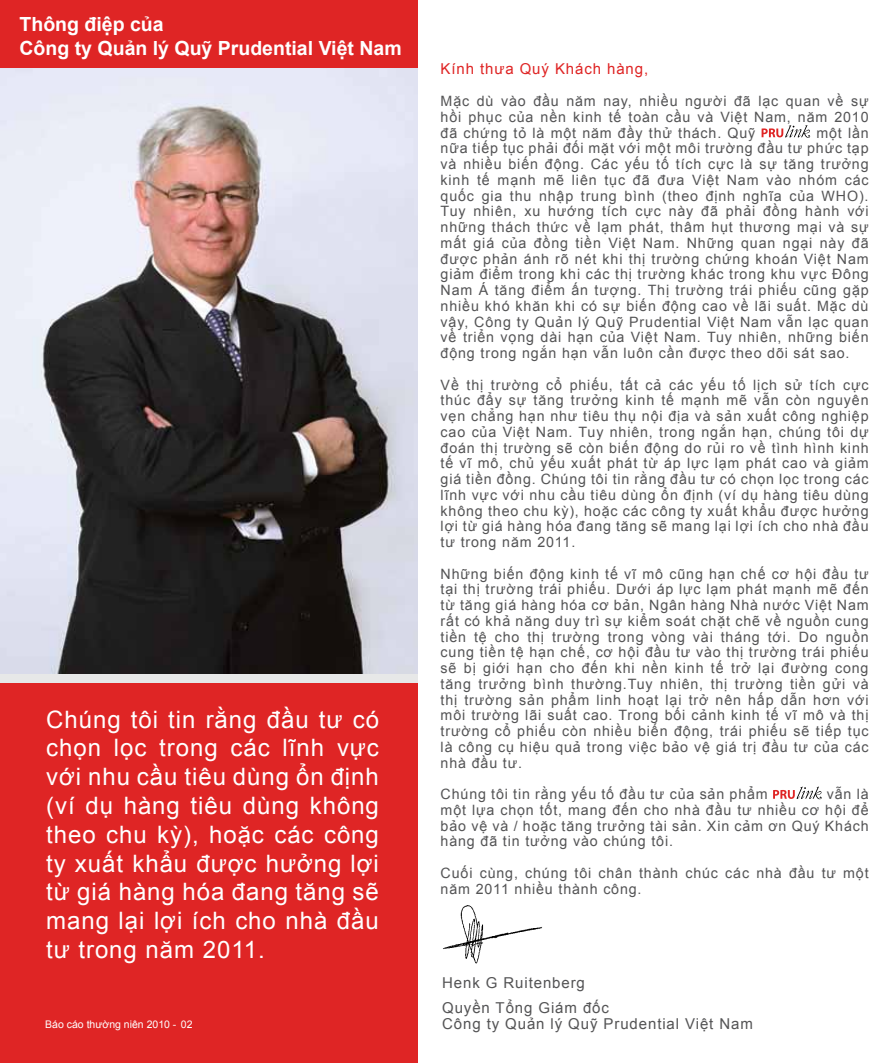
<style>
.page{position:relative;width:893px;height:1063px;background:#fff}
.page>*{position:absolute;margin:0;border:0;box-sizing:border-box;transform-origin:0 0}
.t1{font:24px/28.8px "Arial";letter-spacing:.04em;color:#fff;text-align:justify}
.t2{font:700 19.5px/23.4px "Arial";color:#fff}
.t3{font:15px/25px "Arial";letter-spacing:.06em;color:#545455}
.t4{font:15px "Arial";letter-spacing:.06em;color:#df2525}
.t5{font:14.25px/15.8px "Arial";letter-spacing:.06em;color:#545455;text-align:justify}
.t6{font:10.5px "Arial";color:#fff}
</style>
<div class="page">
<div style="left:0;top:683px;width:417px;height:380px;background:#df2525"></div>
<svg style="left:762px;top:125px;width:48px;height:13px"></svg>
<svg style="left:773px;top:787px;width:49px;height:12px"></svg>
<img style="left:0;top:68px;width:417px;height:606px">
<div style="left:0;top:674px;width:417px;height:8px;background:#e7e8e8"></div>
<div style="left:0;top:0;width:417px;height:68px;background:#df2525"></div>
<img style="left:443px;top:905px;width:100px;height:59px">
<h2 class="t2" style="left:20px;top:13px;width:384px">Thông điệp của<br>Công ty Quản lý Quỹ Prudential Việt Nam</h2>
<h1 class="t1" style="left:46px;top:705px;width:334px">Chúng tôi tin rằng đầu tư có chọn lọc trong các lĩnh vực với nhu cầu tiêu dùng ổn định (ví dụ hàng tiêu dùng không theo chu kỳ), hoặc các công ty xuất khẩu được hưởng lợi từ giá hàng hóa đang tăng sẽ mang lại lợi ích cho nhà đầu tư trong năm 2011.</h1>
<p class="t6" style="left:45px;top:1018px;width:149px">Báo cáo thường niên 2010 - 02</p>
<p class="t4" style="left:441px;top:59px;width:209px">Kính thưa Quý Khách hàng,</p>
<p class="t5" style="left:441px;top:94px;width:429px">Mặc dù vào đầu năm nay, nhiều người đã lạc quan về sự hồi phục của nền kinh tế toàn cầu và Việt Nam, năm 2010 đã chứng tỏ là một năm đầy thử thách. Quỹ</p>
<p class="t5" style="left:441px;top:125px;width:430px;text-indent:376px">một lần nữa tiếp tục phải đối mặt với một môi trường đầu tư phức tạp và nhiều biến động. Các yếu tố tích cực là sự tăng trưởng kinh tế mạnh mẽ liên tục đã đưa Việt Nam vào nhóm các quốc gia thu nhập trung bình (theo định nghĩa của WHO).<br>Tuy nhiên, xu hướng tích cực này đã phải đồng hành với những thách thức về lạm phát, thâm hụt thương mại và sự mất giá của đồng tiền Việt Nam. Những quan ngại này đã được phản ánh rõ nét khi thị trường chứng khoán Việt Nam giảm điểm trong khi các thị trường khác trong khu vực Đông Nam Á tăng điểm ấn tượng. Thị trường trái phiếu cũng gặp nhiều khó khăn khi có sự biến động cao về lãi suất. Mặc dù vậy, Công ty Quản lý Quỹ Prudential Việt Nam vẫn lạc quan về triển vọng dài hạn của Việt Nam. Tuy nhiên, những biến động trong ngắn hạn vẫn luôn cần được theo dõi sát sao.</p>
<p class="t5" style="left:441px;top:377px;width:430px">Về thị trường cổ phiếu, tất cả các yếu tố lịch sử tích cực thúc đẩy sự tăng trưởng kinh tế mạnh mẽ vẫn còn nguyên vẹn chẳng hạn như tiêu thụ nội địa và sản xuất công nghiệp cao của Việt Nam. Tuy nhiên, trong ngắn hạn, chúng tôi dự đoán thị trường sẽ còn biến động do rủi ro về tình hình kinh tế vĩ mô, chủ yếu xuất phát từ áp lực lạm phát cao và giảm giá tiền đồng. Chúng tôi tin rằng đầu tư có chọn lọc trong các lĩnh vực với nhu cầu tiêu dùng ổn định (ví dụ hàng tiêu dùng không theo chu kỳ), hoặc các công ty xuất khẩu được hưởng lợi từ giá hàng hóa đang tăng sẽ mang lại lợi ích cho nhà đầu tư trong năm 2011.</p>
<p class="t5" style="left:441px;top:566px;width:430px">Những biến động kinh tế vĩ mô cũng hạn chế cơ hội đầu tư tại thị trường trái phiếu. Dưới áp lực lạm phát mạnh mẽ đến từ tăng giá hàng hóa cơ bản, Ngân hàng Nhà nước Việt Nam rất có khả năng duy trì sự kiểm soát chặt chẽ về nguồn cung tiền tệ cho thị trường trong vòng vài tháng tới. Do nguồn cung tiền tệ hạn chế, cơ hội đầu tư vào thị trường trái phiếu sẽ bị giới hạn cho đến khi nền kinh tế trở lại đường cong tăng trưởng bình thường.Tuy nhiên, thị trường tiền gửi và thị trường sản phẩm linh hoạt lại trở nên hấp dẫn hơn với môi trường lãi suất cao. Trong bối cảnh kinh tế vĩ mô và thị trường cổ phiếu còn nhiều biến động, trái phiếu sẽ tiếp tục là công cụ hiệu quả trong việc bảo vệ giá trị đầu tư của các nhà đầu tư.</p>
<p class="t5" style="left:441px;top:786px;width:329px">Chúng tôi tin rằng yếu tố đầu tư của sản phẩm</p>
<p class="t5" style="left:441px;top:787px;width:430px;text-indent:386px">vẫn là một lựa chọn tốt, mang đến cho nhà đầu tư nhiều cơ hội để bảo vệ và / hoặc tăng trưởng tài sản. Xin cảm ơn Quý Khách hàng đã tin tưởng vào chúng tôi.</p>
<p class="t5" style="left:441px;top:865px;width:429px">Cuối cùng, chúng tôi chân thành chúc các nhà đầu tư một năm 2011 nhiều thành công.</p>
<p class="t3" style="left:442px;top:970px;width:168px">Henk G Ruitenberg<br>Quyền Tổng Giám đốc</p>
<p class="t3" style="left:442px;top:1011px;width:312px">Công ty Quản lý Quỹ Prudential Việt Nam</p>
</div>
